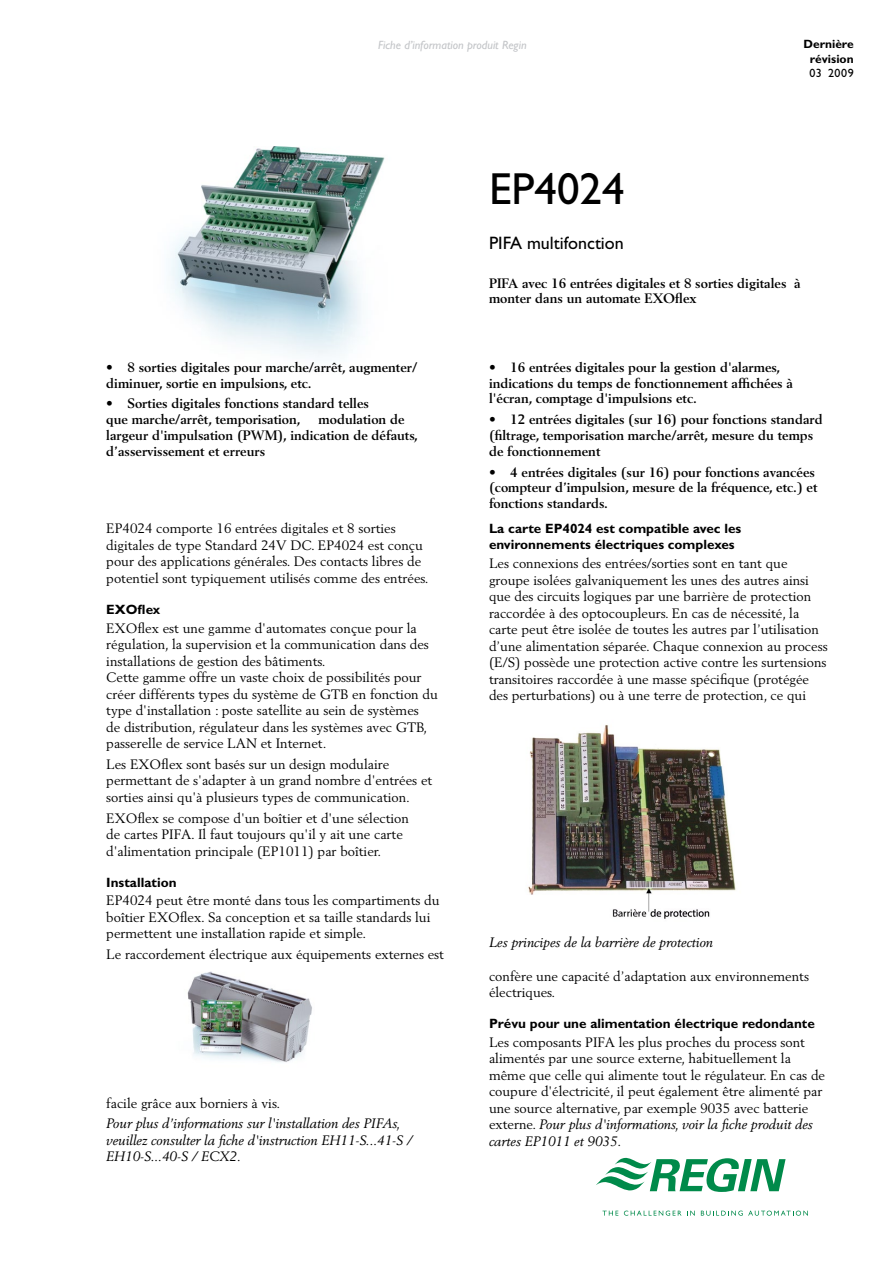
<style>
.page{position:relative;width:893px;height:1263px;background:#fff}
.page>*{position:absolute;margin:0;border:0;box-sizing:border-box;transform-origin:0 0}
.H_gill{font:45px "Gill Sans";color:#000}
.H_gill_mid{font:18px "Gill Sans";color:#000}
.body{font:13.5px/16.5px "Berling";color:#000}
.H_berling_small_bold{font:700 13.5px/15.8px "Berling";color:#000}
.body-2{font:italic 13.5px/16.5px "Berling";color:#000}
.H_gill_bold_small{font:700 13.5px/16.2px "Gill Sans";color:#000}
.t1{font:italic 12px "Gill Sans";color:#c3c5c8}
.t2{font:700 12px/14.4px "Gill Sans";color:#000;text-align:center}
.t3{font:12px "Gill Sans";letter-spacing:.045em;color:#000}
.s1{font-style:italic}
</style>
<div class="page">
<svg style="left:596px;top:1158px;width:190px;height:34px"></svg>
<svg style="left:602px;top:1211px;width:16px;height:4px"></svg>
<svg style="left:624px;top:1210px;width:57px;height:6px"></svg>
<svg style="left:687px;top:1211px;width:8px;height:4px"></svg>
<svg style="left:701px;top:1210px;width:107px;height:6px"></svg>
<img style="left:169px;top:146px;width:216px;height:211px">
<img style="left:528px;top:724px;width:208px;height:195px">
<img style="left:187px;top:971px;width:125px;height:91px">
<p class="t1" style="left:378px;top:39px;width:150px">Fiche d’information produit Regin</p>
<p class="H_gill" style="left:489px;top:163px;width:137px">EP4024</p>
<p class="H_gill_mid" style="left:489px;top:233px;width:136px">PIFA multifonction</p>
<p class="t2" style="left:803px;top:37px;width:52px">Dernière révision</p>
<p class="t3" style="left:809px;top:66px;width:46px">03 2009</p>
<p class="H_berling_small_bold" style="left:106px;top:359px;width:313px">• 8 sorties digitales pour marche/arrêt, augmenter/ diminuer, sortie en impulsions, etc.</p>
<p class="H_berling_small_bold" style="left:106px;top:396px;width:264px">• Sorties digitales fonctions standard telles que marche/arrêt, temporisation,</p>
<p class="H_berling_small_bold" style="left:106px;top:411px;width:313px;text-indent:212px">modulation de largeur d'impulsation (PWM), indication de défauts, d’asservissement et erreurs</p>
<p class="body" style="left:106px;top:520px;width:324px">EP4024 comporte 16 entrées digitales et 8 sorties digitales de type Standard 24V DC. EP4024 est conçu pour des applications générales. Des contacts libres de potentiel sont typiquement utilisés comme des entrées.</p>
<p class="H_gill_bold_small" style="left:106px;top:601px;width:56px">EXOflex</p>
<p class="body" style="left:106px;top:619px;width:333px">EXOflex est une gamme d'automates conçue pour la régulation, la supervision et la communication dans des installations de gestion des bâtiments.<br>Cette gamme offre un vaste choix de possibilités pour créer différents types du système de GTB en fonction du type d'installation : poste satellite au sein de systèmes<br>de distribution, régulateur dans les systèmes avec GTB, passerelle de service LAN et Internet.</p>
<p class="body" style="left:106px;top:756px;width:327px">Les EXOflex sont basés sur un design modulaire permettant de s'adapter à un grand nombre d'entrées et sorties ainsi qu'à plusieurs types de communication.</p>
<p class="body" style="left:106px;top:809px;width:304px">EXOflex se compose d'un boîtier et d'une sélection de cartes PIFA. Il faut toujours qu'il y ait une carte d'alimentation principale (EP1011) par boîtier.</p>
<p class="H_gill_bold_small" style="left:106px;top:874px;width:72px">Installation</p>
<p class="body" style="left:106px;top:892px;width:335px">EP4024 peut être monté dans tous les compartiments du boîtier EXOflex. Sa conception et sa taille standards lui permettent une installation rapide et simple.</p>
<p class="body" style="left:106px;top:946px;width:339px">Le raccordement électrique aux équipements externes est</p>
<p class="body" style="left:106px;top:1094px;width:175px">facile grâce aux borniers à vis.</p>
<p class="body-2" style="left:106px;top:1115px;width:308px">Pour plus d’informations sur l'installation des PIFAs, veuillez consulter la fiche d'instruction EH11-S...41-S /<br>EH10-S...40-S / ECX2.</p>
<p class="H_berling_small_bold" style="left:489px;top:275px;width:313px">PIFA avec 16 entrées digitales et 8 sorties digitales à monter dans un automate EXOflex</p>
<p class="H_berling_small_bold" style="left:489px;top:359px;width:305px">• 16 entrées digitales pour la gestion d'alarmes, indications du temps de fonctionnement affichées à l'écran, comptage d'impulsions etc.</p>
<p class="H_berling_small_bold" style="left:489px;top:411px;width:335px">• 12 entrées digitales (sur 16) pour fonctions standard (filtrage, temporisation marche/arrêt, mesure du temps de fonctionnement</p>
<p class="H_berling_small_bold" style="left:489px;top:464px;width:330px">• 4 entrées digitales (sur 16) pour fonctions avancées (compteur d’impulsion, mesure de la fréquence, etc.) et fonctions standards.</p>
<p class="H_gill_bold_small" style="left:489px;top:520px;width:254px">La carte EP4024 est compatible avec les environnements électriques complexes</p>
<p class="body" style="left:489px;top:555px;width:340px">Les connexions des entrées/sorties sont en tant que groupe isolées galvaniquement les unes des autres ainsi que des circuits logiques par une barrière de protection raccordée à des optocoupleurs. En cas de nécessité, la carte peut être isolée de toutes les autres par l’utilisation d’une alimentation séparée. Chaque connexion au process (E/S) possède une protection active contre les surtensions transitoires raccordée à une masse spécifique (protégée des perturbations) ou à une terre de protection, ce qui</p>
<p class="body-2" style="left:489px;top:934px;width:226px">Les principes de la barrière de protection</p>
<p class="body" style="left:489px;top:967px;width:322px">confère une capacité d’adaptation aux environnements électriques.</p>
<p class="H_gill_bold_small" style="left:489px;top:1015px;width:327px">Prévu pour une alimentation électrique redondante</p>
<p class="body" style="left:489px;top:1034px;width:337px">Les composants PIFA les plus proches du process sont alimentés par une source externe, habituellement la même que celle qui alimente tout le régulateur. En cas de coupure d'électricité, il peut également être alimenté par une source alternative, par exemple 9035 avec batterie externe. <span class="s1">Pour plus d'informations, voir la fiche produit des cartes EP1011 et 9035</span>.</p>
</div>
